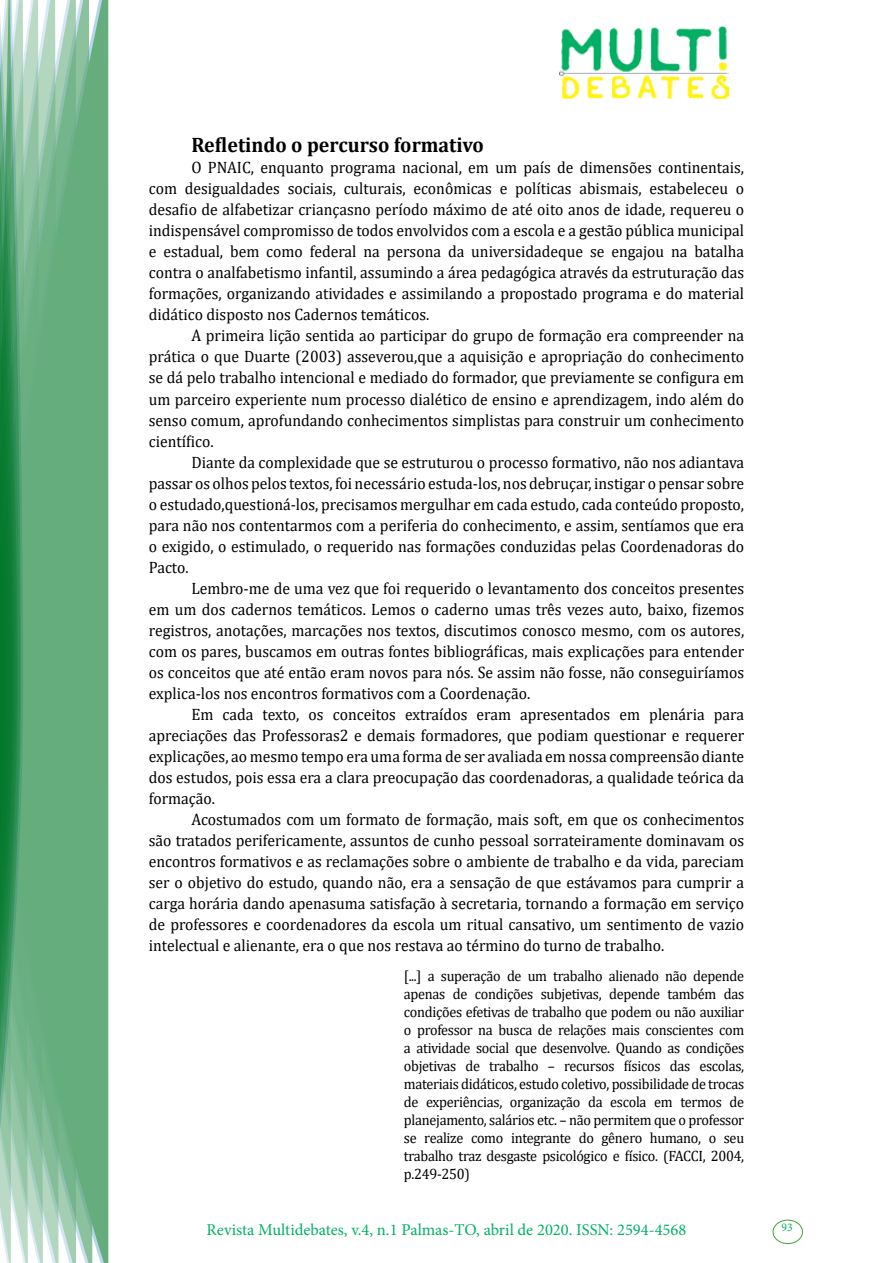
<style>
.page{position:relative;width:893px;height:1263px;background:#fff}
.page>*{position:absolute;margin:0;border:0;box-sizing:border-box;transform-origin:0 0}
.t1{font:700 21px "Cambria";color:#000;scale:.95 1}
.t2{font:16.5px/21px "Cambria";color:#000;text-align:justify;scale:.95 1}
.t3{font:16.5px "Minion Pro";color:#00b064}
.t4{font:15px/18px "Cambria";letter-spacing:-.02em;color:#000;text-align:justify;scale:.95 1}
.t5{font:11.7px "Minion Pro";color:#00b064}
</style>
<div class="page">
<img style="left:559px;top:26px;width:169px;height:72px">
<div style="left:95px;top:0;width:14px;height:1263px;background:#66ad7e"></div>
<svg style="left:79px;top:0;width:16px;height:1263px;background:#6cb083"></svg>
<svg style="left:62px;top:0;width:17px;height:1263px;background:#6fb287"></svg>
<svg style="left:45px;top:0;width:17px;height:1263px;background:#77b68d"></svg>
<svg style="left:30px;top:0;width:15px;height:1263px;background:#7bb891"></svg>
<svg style="left:0;top:0;width:30px;height:1263px;background:#5ba779"></svg>
<div style="left:772px;top:1219px;width:31px;height:25px;border:1px solid #3fa535;border-radius:50%"></div>
<p class="t1" style="left:191px;top:130px;width:309px">Refletindo o percurso formativo</p>
<p class="t2" style="left:149px;top:157px;width:628px;text-indent:43px">O PNAIC, enquanto programa nacional, em um país de dimensões continentais, com desigualdades sociais, culturais, econômicas e políticas abismais, estabeleceu o desafio de alfabetizar criançasno período máximo de até oito anos de idade, requereu o indispensável compromisso de todos envolvidos com a escola e a gestão pública municipal e estadual, bem como federal na persona da universidadeque se engajou na batalha contra o analfabetismo infantil, assumindo a área pedagógica através da estruturação das formações, organizando atividades e assimilando a propostado programa e do material didático disposto nos Cadernos temáticos.</p>
<p class="t2" style="left:149px;top:325px;width:628px;text-indent:43px">A primeira lição sentida ao participar do grupo de formação era compreender na prática o que Duarte (2003) asseverou,que a aquisição e apropriação do conhecimento se dá pelo trabalho intencional e mediado do formador, que previamente se configura em um parceiro experiente num processo dialético de ensino e aprendizagem, indo além do senso comum, aprofundando conhecimentos simplistas para construir um conhecimento científico.</p>
<p class="t2" style="left:149px;top:451px;width:628px;text-indent:43px">Diante da complexidade que se estruturou o processo formativo, não nos adiantava passar os olhos pelos textos, foi necessário estuda-los, nos debruçar, instigar o pensar sobre o estudado,questioná-los, precisamos mergulhar em cada estudo, cada conteúdo proposto, para não nos contentarmos com a periferia do conhecimento, e assim, sentíamos que era o exigido, o estimulado, o requerido nas formações conduzidas pelas Coordenadoras do Pacto.</p>
<p class="t2" style="left:149px;top:577px;width:628px;text-indent:43px">Lembro-me de uma vez que foi requerido o levantamento dos conceitos presentes em um dos cadernos temáticos. Lemos o caderno umas três vezes auto, baixo, fizemos registros, anotações, marcações nos textos, discutimos conosco mesmo, com os autores, com os pares, buscamos em outras fontes bibliográficas, mais explicações para entender os conceitos que até então eram novos para nós. Se assim não fosse, não conseguiríamos explica-los nos encontros formativos com a Coordenação.</p>
<p class="t2" style="left:149px;top:703px;width:628px;text-indent:43px">Em cada texto, os conceitos extraídos eram apresentados em plenária para apreciações das Professoras2 e demais formadores, que podiam questionar e requerer explicações, ao mesmo tempo era uma forma de ser avaliada em nossa compreensão diante dos estudos, pois essa era a clara preocupação das coordenadoras, a qualidade teórica da formação.</p>
<p class="t2" style="left:149px;top:808px;width:628px;text-indent:43px">Acostumados com um formato de formação, mais soft, em que os conhecimentos são tratados perifericamente, assuntos de cunho pessoal sorrateiramente dominavam os encontros formativos e as reclamações sobre o ambiente de trabalho e da vida, pareciam ser o objetivo do estudo, quando não, era a sensação de que estávamos para cumprir a carga horária dando apenasuma satisfação à secretaria, tornando a formação em serviço de professores e coordenadores da escola um ritual cansativo, um sentimento de vazio intelectual e alienante, era o que nos restava ao término do turno de trabalho.</p>
<p class="t4" style="left:404px;top:967px;width:360px">[...] a superação de um trabalho alienado não depende apenas de condições subjetivas, depende também das condições efetivas de trabalho que podem ou não auxiliar o professor na busca de relações mais conscientes com a atividade social que desenvolve. Quando as condições objetivas de trabalho – recursos físicos das escolas, materiais didáticos, estudo coletivo, possibilidade de trocas de experiências, organização da escola em termos de planejamento, salários etc. – não permitem que o professor se realize como integrante do gênero humano, o seu trabalho traz desgaste psicológico e físico. (FACCI, 2004, p.249-250)</p>
<p class="t3" style="left:207px;top:1218px;width:481px">Revista Multidebates, v.4, n.1 Palmas-TO, abril de 2020. ISSN: 2594-4568</p>
<p class="t5" style="left:781px;top:1219px;width:13px">93</p>
</div>
